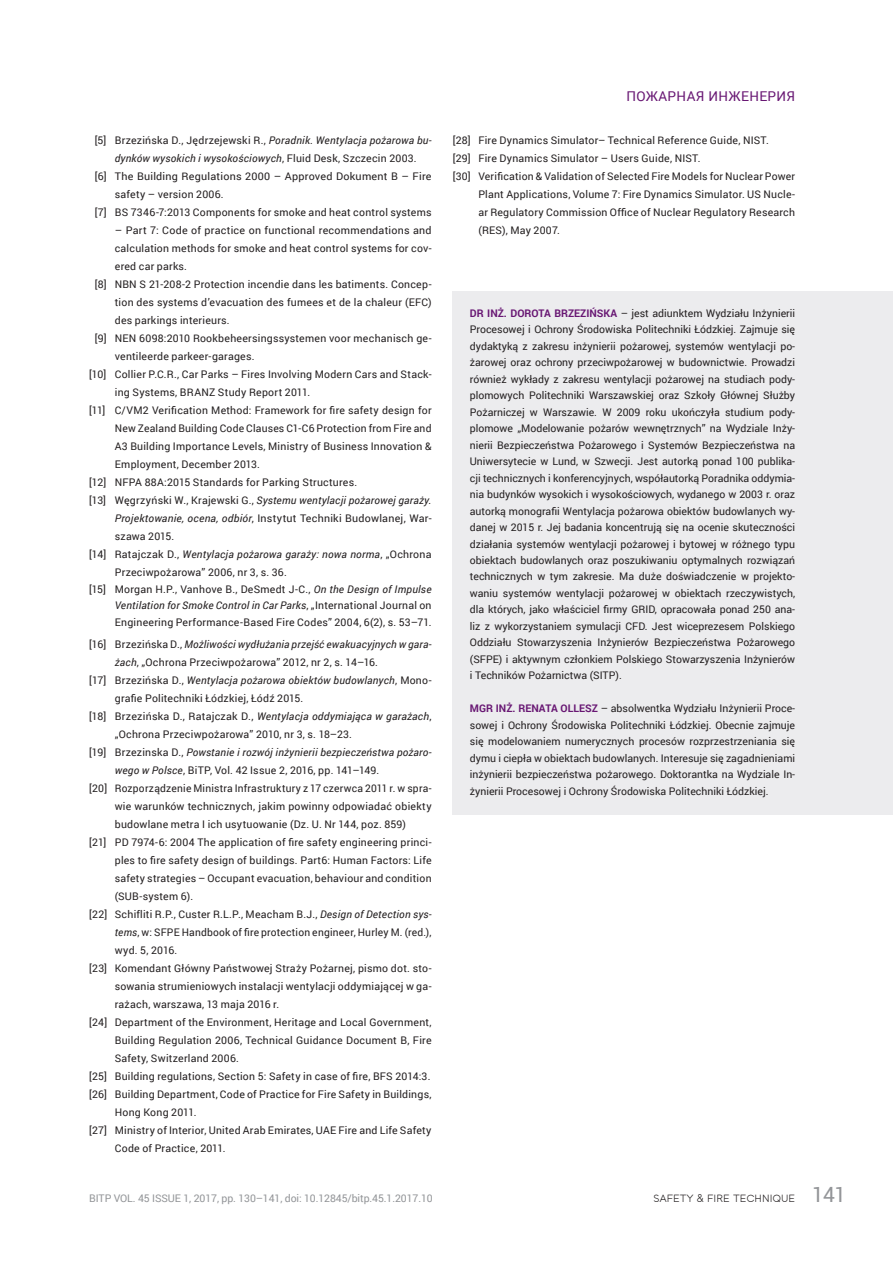
<style>
.page{position:relative;width:893px;height:1263px;background:#fff}
.page>*{position:absolute;margin:0;border:0;box-sizing:border-box;transform-origin:0 0}
.t1{font:13.5px "Roboto";letter-spacing:.025em;color:#681773}
.t2{font:10.5px/16.5px "Roboto";letter-spacing:.02em;color:#231f20;text-align:justify}
.t3{font:italic 10.5px "Roboto";letter-spacing:.015em;color:#231f20}
.t4{font:10.5px "Roboto";letter-spacing:-.01em;color:#939598}
.t5{font:700 10.5px "Roboto";color:#681773}
.t6{font:10.5px "Toma Sans";color:#231f20}
.s1{font-style:italic}
.s2{font-style:normal}
.s3{font-weight:700;color:#681773}
.s4{font-family:"Roboto";font-size:21px;color:#939598}
</style>
<div class="page">
<div style="left:453px;top:291px;width:440px;height:524px;background:#ececee"></div>
<p class="t2" style="left:95px;top:132px;width:338px">[5] Brzezińska D., Jędrzejewski R., <span class="s1">Poradnik. Wentylacja pożarowa bu-</span></p>
<p class="t3" style="left:115px;top:151px;width:303px">dynków wysokich i wysokościowych<span class="s2">, Fluid Desk, Szczecin 2003.</span></p>
<p class="t2" style="left:95px;top:168px;width:338px">[6] The Building Regulations 2000 – Approved Dokument B – Fire</p>
<p class="t2" style="left:115px;top:186px;width:110px">safety – version 2006.</p>
<p class="t2" style="left:95px;top:204px;width:338px">[7] BS 7346-7:2013 Components for smoke and heat control systems</p>
<p class="t2" style="left:115px;top:222px;width:318px">– Part 7: Code of practice on functional recommendations and</p>
<p class="t2" style="left:115px;top:240px;width:318px">calculation methods for smoke and heat control systems for cov-</p>
<p class="t2" style="left:115px;top:258px;width:74px">ered car parks.</p>
<p class="t2" style="left:95px;top:276px;width:338px">[8] NBN S 21-208-2 Protection incendie dans les batiments. Concep-</p>
<p class="t2" style="left:115px;top:294px;width:318px">tion des systems d’evacuation des fumees et de la chaleur (EFC)</p>
<p class="t2" style="left:115px;top:312px;width:116px">des parkings interieurs.</p>
<p class="t2" style="left:95px;top:330px;width:338px">[9] NEN 6098:2010 Rookbeheersingssystemen voor mechanisch ge-</p>
<p class="t2" style="left:115px;top:348px;width:141px">ventileerde parkeer-garages.</p>
<p class="t2" style="left:89px;top:366px;width:344px">[10] Collier P.C.R., Car Parks – Fires Involving Modern Cars and Stack-</p>
<p class="t2" style="left:115px;top:384px;width:197px">ing Systems, BRANZ Study Report 2011.</p>
<p class="t2" style="left:89px;top:402px;width:344px">[11] C/VM2 Verification Method: Framework for fire safety design for</p>
<p class="t2" style="left:115px;top:420px;width:318px">New Zealand Building Code Clauses C1-C6 Protection from Fire and</p>
<p class="t2" style="left:115px;top:438px;width:318px">A3 Building Importance Levels, Ministry of Business Innovation &amp;</p>
<p class="t2" style="left:115px;top:456px;width:147px">Employment, December 2013.</p>
<p class="t2" style="left:89px;top:474px;width:269px">[12] NFPA 88A:2015 Standards for Parking Structures.</p>
<p class="t3" style="left:89px;top:493px;width:344px"><span class="s2">[13] Węgrzyński W., Krajewski G.,</span> Systemu wentylacji pożarowej garaży.</p>
<p class="t2" style="left:115px;top:510px;width:318px"><span class="s1">Projektowanie, ocena, odbiór</span>, Instytut Techniki Budowlanej, War-</p>
<p class="t2" style="left:115px;top:528px;width:61px">szawa 2015.</p>
<p class="t3" style="left:89px;top:547px;width:344px"><span class="s2">[14] Ratajczak D.,</span> Wentylacja pożarowa garaży: nowa norma<span class="s2">, „Ochrona</span></p>
<p class="t2" style="left:115px;top:564px;width:174px">Przeciwpożarowa” 2006, nr 3, s. 36.</p>
<p class="t2" style="left:115px;top:580px;width:318px;text-indent:-26px">[15] Morgan H.P., Vanhove B., DeSmedt J-C., <span class="s1">On the Design of Impulse Ventilation for Smoke Control in Car Parks</span>, „International Journal on Engineering Performance-Based Fire Codes” 2004, 6(2), s. 53–71.</p>
<p class="t3" style="left:89px;top:637px;width:344px"><span class="s2">[16] Brzezińska D.,</span> Możliwości wydłużania przejść ewakuacyjnych w gara-</p>
<p class="t2" style="left:115px;top:654px;width:265px"><span class="s1">żach</span>, „Ochrona Przeciwpożarowa” 2012, nr 2, s. 14–16.</p>
<p class="t3" style="left:89px;top:673px;width:344px"><span class="s2">[17] Brzezińska D.,</span> Wentylacja pożarowa obiektów budowlanych<span class="s2">, Mono-</span></p>
<p class="t2" style="left:115px;top:690px;width:190px">grafie Politechniki Łódzkiej, Łódź 2015.</p>
<p class="t2" style="left:89px;top:708px;width:344px">[18] Brzezińska D., Ratajczak D., <span class="s1">Wentylacja oddymiająca w garażach</span>,</p>
<p class="t2" style="left:115px;top:726px;width:239px">„Ochrona Przeciwpożarowa” 2010, nr 3, s. 18–23.</p>
<p class="t3" style="left:89px;top:745px;width:344px"><span class="s2">[19] Brzezinska D.,</span> Powstanie i rozwój inżynierii bezpieczeństwa pożaro-</p>
<p class="t2" style="left:115px;top:762px;width:266px"><span class="s1">wego w Polsce</span>, BiTP, Vol. 42 Issue 2, 2016, pp. 141–149.</p>
<p class="t2" style="left:89px;top:780px;width:344px">[20] Rozporządzenie Ministra Infrastruktury z 17 czerwca 2011 r. w spra-</p>
<p class="t2" style="left:115px;top:798px;width:318px">wie warunków technicznych, jakim powinny odpowiadać obiekty</p>
<p class="t2" style="left:115px;top:816px;width:293px">budowlane metra I ich usytuowanie (Dz. U. Nr 144, poz. 859)</p>
<p class="t2" style="left:89px;top:834px;width:344px">[21] PD 7974-6: 2004 The application of fire safety engineering princi-</p>
<p class="t2" style="left:115px;top:852px;width:318px">ples to fire safety design of buildings. Part6: Human Factors: Life</p>
<p class="t2" style="left:115px;top:870px;width:318px">safety strategies – Occupant evacuation, behaviour and condition</p>
<p class="t2" style="left:115px;top:888px;width:80px">(SUB-system 6).</p>
<p class="t2" style="left:89px;top:906px;width:344px">[22] Schifliti R.P., Custer R.L.P., Meacham B.J., <span class="s1">Design of Detection sys-</span></p>
<p class="t2" style="left:115px;top:924px;width:318px"><span class="s1">tems</span>, w: SFPE Handbook of fire protection engineer, Hurley M. (red.),</p>
<p class="t2" style="left:115px;top:942px;width:64px">wyd. 5, 2016.</p>
<p class="t2" style="left:89px;top:960px;width:344px">[23] Komendant Główny Państwowej Straży Pożarnej, pismo dot. sto-</p>
<p class="t2" style="left:115px;top:978px;width:318px">sowania strumieniowych instalacji wentylacji oddymiającej w ga-</p>
<p class="t2" style="left:115px;top:996px;width:166px">rażach, warszawa, 13 maja 2016 r.</p>
<p class="t2" style="left:89px;top:1014px;width:344px">[24] Department of the Environment, Heritage and Local Government,</p>
<p class="t2" style="left:115px;top:1032px;width:318px">Building Regulation 2006, Technical Guidance Document B, Fire</p>
<p class="t2" style="left:115px;top:1050px;width:126px">Safety, Switzerland 2006.</p>
<p class="t2" style="left:89px;top:1068px;width:343px">[25] Building regulations, Section 5: Safety in case of fire, BFS 2014:3.</p>
<p class="t2" style="left:89px;top:1086px;width:344px">[26] Building Department, Code of Practice for Fire Safety in Buildings,</p>
<p class="t2" style="left:115px;top:1104px;width:83px">Hong Kong 2011.</p>
<p class="t2" style="left:89px;top:1122px;width:344px">[27] Ministry of Interior, United Arab Emirates, UAE Fire and Life Safety</p>
<p class="t2" style="left:115px;top:1140px;width:112px">Code of Practice, 2011.</p>
<p class="t1" style="left:626px;top:86px;width:170px">ПОЖАРНАЯ ИНЖЕНЕРИЯ</p>
<p class="t2" style="left:453px;top:132px;width:318px">[28] Fire Dynamics Simulator– Technical Reference Guide, NIST.</p>
<p class="t2" style="left:453px;top:150px;width:249px">[29] Fire Dynamics Simulator – Users Guide, NIST.</p>
<p class="t2" style="left:453px;top:168px;width:344px">[30] Verification &amp; Validation of Selected Fire Models for Nuclear Power</p>
<p class="t2" style="left:478px;top:186px;width:318px">Plant Applications, Volume 7: Fire Dynamics Simulator. US Nucle-</p>
<p class="t2" style="left:478px;top:204px;width:318px">ar Regulatory Commission Office of Nuclear Regulatory Research</p>
<p class="t2" style="left:478px;top:222px;width:83px">(RES), May 2007.</p>
<p class="t5" style="left:470px;top:305px;width:98px">DR INŻ. DOROTA BRZEZI</p>
<p class="t2" style="left:470px;top:304px;width:327px;text-indent:120px"><span class="s3">ŃSKA</span> – jest adiunktem Wydziału Inżynierii Procesowej i Ochrony Środowiska Politechniki Łódzkiej. Zajmuje się dydaktyką z zakresu inżynierii pożarowej, systemów wentylacji po&shy;żarowej oraz ochrony przeciwpożarowej w budownictwie. Prowadzi również wykłady z zakresu wentylacji pożarowej na studiach pody&shy;plomowych Politechniki Warszawskiej oraz Szkoły Głównej Służby Pożarniczej w Warszawie. W 2009 roku ukończyła studium pody&shy;plomowe „Modelowanie pożarów wewnętrznych” na Wydziale Inży&shy;nierii Bezpieczeństwa Pożarowego i Systemów Bezpieczeństwa na Uniwersytecie w Lund, w Szwecji. Jest autorką ponad 100 publika&shy;cji technicznych i konferencyjnych, współautorką Poradnika oddymia&shy;nia budynków wysokich i wysokościowych, wydanego w 2003 r. oraz autorką monografii Wentylacja pożarowa obiektów budowlanych wy&shy;danej w 2015 r. Jej badania koncentrują się na ocenie skuteczności działania systemów wentylacji pożarowej i bytowej w różnego typu obiektach budowlanych oraz poszukiwaniu optymalnych rozwiązań technicznych w tym zakresie. Ma duże doświadczenie w projekto&shy;waniu systemów wentylacji pożarowej w obiektach rzeczywistych, dla których, jako właściciel firmy GRID, opracowała ponad 250 ana&shy;liz z wykorzystaniem symulacji CFD. Jest wiceprezesem Polskiego Oddziału Stowarzyszenia Inżynierów Bezpieczeństwa Pożarowego (SFPE) i aktywnym członkiem Polskiego Stowarzyszenia Inżynierów i Techników Pożarnictwa (SITP).</p>
<p class="t5" style="left:470px;top:701px;width:63px">MGR INŻ. RENATA</p>
<p class="t5" style="left:561px;top:701px;width:8px">OLLESZ</p>
<p class="t2" style="left:470px;top:700px;width:327px;text-indent:131px">– absolwentka Wydziału Inżynierii Proce&shy;sowej i Ochrony Środowiska Politechniki Łódzkiej. Obecnie zajmuje się modelowaniem numerycznych procesów rozprzestrzeniania się dymu i ciepła w obiektach budowlanych. Interesuje się zagadnieniami inżynierii bezpieczeństwa pożarowego. Doktorantka na Wydziale In&shy;żynierii Procesowej i Ochrony Środowiska Politechniki Łódzkiej.</p>
<p class="t4" style="left:89px;top:1190px;width:345px">BITP VOL. 45 ISSUE 1, 2017, pp. 130–141, doi: 10.12845/bitp.45.1.2017.10</p>
<p class="t6" style="left:653px;top:1190px;width:194px">SAFETY &amp; FIRE TECHNIQUE <span class="s4">141</span></p>
</div>
